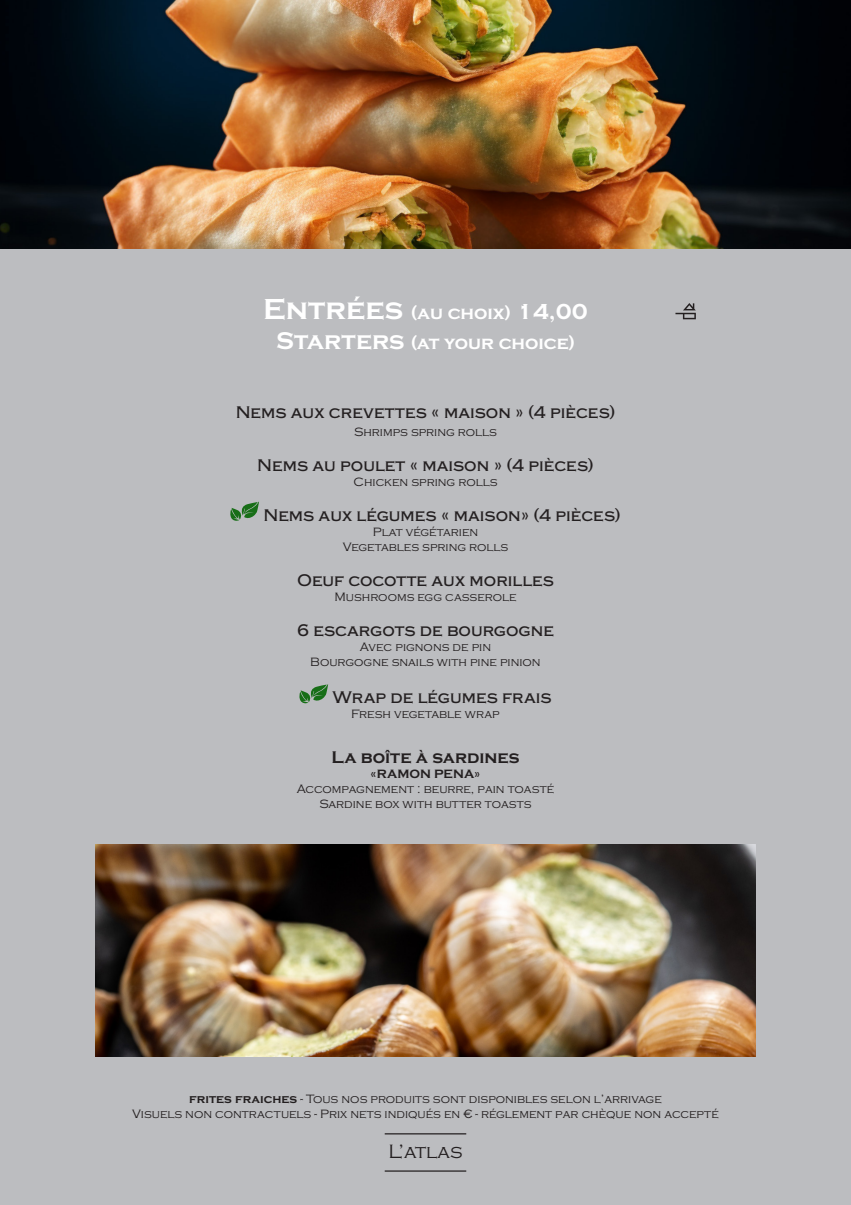
<style>
.page{position:relative;width:851px;height:1205px;background:#fff}
.page>*{position:absolute;margin:0;border:0;box-sizing:border-box;transform-origin:0 0}
.t1{font:300 20px "Copperplate";color:#231f20}
.t2{font:700 18.75px "Copperplate";color:#fff}
.t3{font:500 17.5px "Copperplate";color:#231f20}
.t4{font:700 17.5px "Copperplate";color:#231f20}
.t5{font:300 12.5px "Copperplate";color:#231f20}
.t6{font:700 12.5px "Copperplate";color:#231f20}
.s1{font-size:30px}
.s2{font-size:22.5px}
.s3{font-size:25px}
.s4{font-weight:700}
</style>
<div class="page">
<div style="left:0;top:0;width:850px;height:1205px;background:#bcbdc0"></div>
<img style="left:0;top:0;width:850px;height:248px">
<svg style="left:230px;top:502px;width:29px;height:19px"></svg>
<svg style="left:299px;top:684px;width:29px;height:20px"></svg>
<hr style="left:384px;top:1133px;width:82px;height:1px;background:#231f20">
<hr style="left:384px;top:1170px;width:82px;height:1px;background:#231f20">
<svg style="left:675px;top:303px;width:20px;height:16px"></svg>
<img style="left:95px;top:845px;width:660px;height:211px">
<p class="t2" style="left:263px;top:303px;width:326px"><span class="s1">Entrées</span> (au choix) <span class="s2">14,00</span></p>
<p class="t2" style="left:276px;top:333px;width:300px"><span class="s3">Starters</span> (at your choice)</p>
<p class="t3" style="left:236px;top:403px;width:381px">Nems aux crevettes « maison » (4 pièces)</p>
<p class="t5" style="left:354px;top:425px;width:144px">Shrimps spring rolls</p>
<p class="t3" style="left:257px;top:455px;width:338px">Nems au poulet « maison » (4 pièces)</p>
<p class="t5" style="left:353px;top:475px;width:145px">Chicken spring rolls</p>
<p class="t3" style="left:263px;top:505px;width:358px">Nems aux légumes « maison» (4 pièces)</p>
<p class="t5" style="left:373px;top:525px;width:107px">Plat végétarien</p>
<p class="t5" style="left:343px;top:540px;width:167px">Vegetables spring rolls</p>
<p class="t3" style="left:297px;top:570px;width:258px">Oeuf cocotte aux morilles</p>
<p class="t5" style="left:334px;top:590px;width:183px">Mushrooms egg casserole</p>
<p class="t3" style="left:297px;top:620px;width:258px">6 escargots de bourgogne</p>
<p class="t5" style="left:360px;top:640px;width:133px">Avec pignons de pin</p>
<p class="t5" style="left:310px;top:655px;width:232px">Bourgogne snails with pine pinion</p>
<p class="t3" style="left:332px;top:688px;width:220px">Wrap de légumes frais</p>
<p class="t5" style="left:351px;top:707px;width:150px">Fresh vegetable wrap</p>
<p class="t4" style="left:331px;top:748px;width:190px">La boîte à sardines</p>
<p class="t6" style="left:370px;top:767px;width:111px">«RAMON PENA»</p>
<p class="t5" style="left:297px;top:782px;width:259px">Accompagnement : beurre, pain toasté</p>
<p class="t5" style="left:319px;top:797px;width:214px">Sardine box with butter toasts</p>
<p class="t5" style="left:189px;top:1092px;width:474px"><span class="s4">frites fraiches</span> - Tous nos produits sont disponibles selon l’arrivage</p>
<p class="t5" style="left:132px;top:1107px;width:588px">Visuels non contractuels - Prix nets indiqués en € - réglement par chèque non accepté</p>
<p class="t1" style="left:388px;top:1140px;width:75px">L’atlas</p>
</div>
